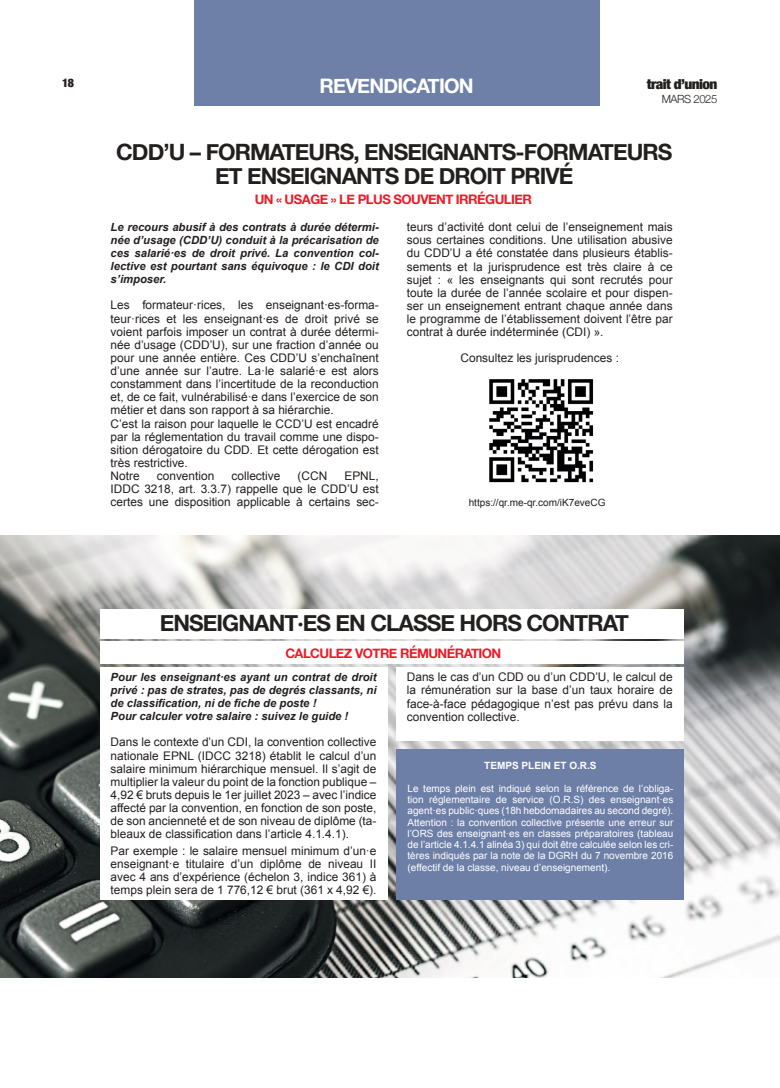
<style>
.page{position:relative;width:780px;height:1088px;background:#fff}
.page>*{position:absolute;margin:0;border:0;box-sizing:border-box;transform-origin:0 0}
.t1{font:700 22.5px/23.8px "Helvetica Neue";letter-spacing:-.04em;color:#241f1f;text-align:center}
.t2{font:700 20px "Helvetica Neue";letter-spacing:-.04em;color:#fff}
.t3{font:900 condensed 13.75px "Helvetica Neue";letter-spacing:-.04em;color:#241f1f;scale:1.11 1}
.t4{font:700 13.12px "Helvetica Neue";letter-spacing:-.04em;color:#ef1926}
.t5{font:11.88px/13.1px "Arial";color:#241f1f;text-align:justify}
.t6{font:900 condensed 11.88px "Helvetica Neue";color:#241f1f}
.t7{font:italic 700 11.25px/13.1px "Arial";color:#241f1f;text-align:justify}
.t8{font:300 11.25px "Helvetica Neue";letter-spacing:-.04em;color:#241f1f}
.t9{font:10px/11.2px "Arial";color:#fff;text-align:justify}
.t10{font:10px "Arial";color:#241f1f}
.t11{font:700 10px "Arial";color:#fff}
</style>
<div class="page">
<img style="left:0;top:535px;width:780px;height:442px">
<img style="left:489px;top:379px;width:105px;height:104px">
<div style="left:100px;top:609px;width:583px;height:30px;background:#fff"></div>
<div style="left:100px;top:642px;width:583px;height:22px;background:#fff"></div>
<div style="left:100px;top:668px;width:287px;height:232px;background:#fff"></div>
<div style="left:194px;top:0;width:405px;height:106px;background:#6e80a7"></div>
<div style="left:396px;top:668px;width:287px;height:73px;background:#fff"></div>
<div style="left:397px;top:749px;width:287px;height:151px;background:#6d7fa7"></div>
<h2 class="t2" style="left:319px;top:70px;width:156px">REVENDICATION</h2>
<p class="t6" style="left:62px;top:73px;width:13px">18</p>
<p class="t3" style="left:646px;top:73px;width:65px">trait d’union</p>
<p class="t8" style="left:661px;top:90px;width:57px">MARS 2025</p>
<h1 class="t1" style="left:116px;top:141px;width:558px">CDD’U – FORMATEURS, ENSEIGNANTS-FORMATEURS<br>ET ENSEIGNANTS DE DROIT PRIVÉ</h1>
<p class="t4" style="left:255px;top:189px;width:279px">UN « USAGE » LE PLUS SOUVENT IRRÉGULIER</p>
<p class="t7" style="left:111px;top:221px;width:270px">Le recours abusif à des contrats à durée détermi&shy;née d’usage (CDD’U) conduit à la précarisation de ces salarié·es de droit privé. La convention col&shy;lective est pourtant sans équivoque : le CDI doit s’imposer.</p>
<p class="t5" style="left:111px;top:299px;width:270px;text-align:left">Les formateur·rices, les enseignant·es-forma&shy;teur·rices et les enseignant·es de droit privé se voient parfois imposer un contrat à durée détermi&shy;née d’usage (CDD’U), sur une fraction d’année ou pour une année entière. Ces CDD’U s’enchaînent d’une année sur l’autre. La·le salarié·e est alors constamment dans l’incertitude de la reconduction et, de ce fait, vulnérabilisé·e dans l’exercice de son métier et dans son rapport à sa hiérarchie.<br>C’est la raison pour laquelle le CCD’U est encadré par la réglementation du travail comme une dispo&shy;sition dérogatoire du CDD. Et cette dérogation est très restrictive.<br>Notre</p>
<p class="t5" style="left:407px;top:221px;width:267px">teurs d’activité dont celui de l’enseignement mais sous certaines conditions. Une utilisation abusive du CDD’U a été constatée dans plusieurs établis&shy;sements et la jurisprudence est très claire à ce sujet : « les enseignants qui sont recrutés pour toute la durée de l’année scolaire et pour dispen&shy;ser un enseignement entrant chaque année dans le programme de l’établissement doivent l’être par contrat à durée indéterminée (CDI) ».</p>
<p class="t5" style="left:460px;top:352px;width:160px">Consultez les jurisprudences :</p>
<p class="t5" style="left:157px;top:469px;width:59px">convention</p>
<p class="t5" style="left:231px;top:469px;width:50px">collective</p>
<p class="t5" style="left:297px;top:469px;width:31px">(CCN</p>
<p class="t5" style="left:111px;top:469px;width:270px;text-indent:234px">EPNL, IDDC 3218, art. 3.3.7) rappelle que le CDD’U est certes une disposition applicable à certains sec-</p>
<p class="t10" style="left:468px;top:496px;width:138px">https://qr.me-qr.com/iK7eveCG</p>
<h1 class="t1" style="left:160px;top:612px;width:471px">ENSEIGNANT·ES EN CLASSE HORS CONTRAT</h1>
<p class="t4" style="left:285px;top:642px;width:217px">CALCULEZ VOTRE RÉMUNÉRATION</p>
<p class="t7" style="left:111px;top:671px;width:267px;text-align:left">Pour les enseignant·es ayant un contrat de droit privé : pas de strates, pas de degrés classants, ni de classification, ni de fiche de poste !<br>Pour calculer votre salaire : suivez le guide !</p>
<p class="t5" style="left:111px;top:736px;width:267px">Dans le contexte d’un CDI, la convention collective nationale EPNL (IDCC 3218) établit le calcul d’un salaire minimum hiérarchique mensuel. Il s’agit de multiplier la valeur du point de la fonction publique – 4,92 € bruts depuis le 1er juillet 2023 – avec l’indice affecté par la convention, en fonction de son poste, de son ancienneté et de son niveau de diplôme (ta&shy;bleaux de classification dans l’article 4.1.4.1).</p>
<p class="t5" style="left:111px;top:844px;width:267px">Par exemple : le salaire mensuel minimum d’un·e enseignant·e titulaire d’un diplôme de niveau II avec 4 ans d’expérience (échelon 3, indice 361) à temps plein sera de 1 776,12 € brut (361 x 4,92 €).</p>
<p class="t5" style="left:407px;top:671px;width:267px">Dans le cas d’un CDD ou d’un CDD’U, le calcul de la rémunération sur la base d’un taux horaire de face-à-face pédagogique n’est pas prévu dans la convention collective.</p>
<p class="t11" style="left:484px;top:759px;width:114px">TEMPS PLEIN ET O.R.S</p>
<p class="t9" style="left:407px;top:783px;width:267px">Le temps plein est indiqué selon la référence de l’obliga&shy;tion réglementaire de service (O.R.S) des enseignant·es agent·es public·ques (18h hebdomadaires au second degré).<br>Attention : la convention collective présente une erreur sur l’ORS des enseignant·es en classes préparatoires (tableau de l’article 4.1.4.1 alinéa 3) qui doit être calculée selon les cri&shy;tères indiqués par la note de la DGRH du 7 novembre 2016 (effectif de la classe, niveau d’enseignement).</p>
</div>
